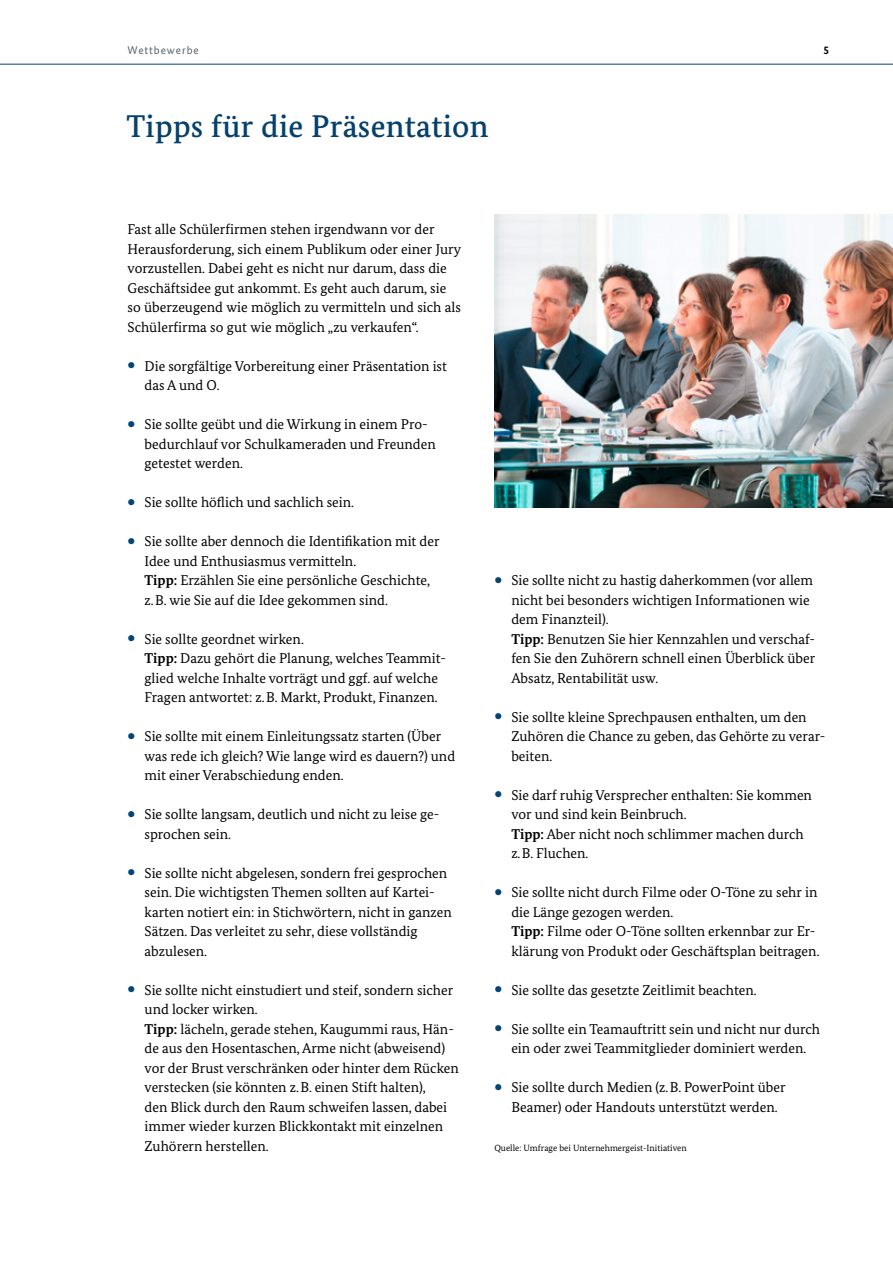
<style>
.page{position:relative;width:893px;height:1263px;background:#fff}
.page>*{position:absolute;margin:0;border:0;box-sizing:border-box;transform-origin:0 0}
.t1{font:500 31.5px "Bundes Serif";letter-spacing:.01em;color:#06406c}
.t2{font:14.25px/19.5px "Bundes Serif";color:#000}
.t3{font:11.25px "Bundes Sans";letter-spacing:.08em;color:#57656c}
.t4{font:700 11.25px "Bundes Sans";color:#000}
.t5{font:9px "Bundes Serif";color:#000}
.s1{font-weight:700}
</style>
<div class="page">
<hr style="left:0;top:64px;width:893px;height:1px;background:#004376">
<img style="left:494px;top:215px;width:399px;height:292px">
<p class="t3" style="left:128px;top:44px;width:73px">Wettbewerbe</p>
<p class="t4" style="left:824px;top:44px;width:7px">5</p>
<h2 class="t1" style="left:126px;top:106px;width:364px">Tipps für die Präsentation</h2>
<p class="t2" style="left:128px;top:219px;width:335px">Fast alle Schülerfirmen stehen irgendwann vor der Herausforderung, sich einem Publikum oder einer Jury vorzustellen. Dabei geht es nicht nur darum, dass die Geschäftsidee gut ankommt. Es geht auch darum, sie so überzeugend wie möglich zu vermitteln und sich als Schülerfirma so gut wie möglich „zu verkaufen“.</p>
<p class="t2" style="left:145px;top:356px;width:304px">Die sorgfältige Vorbereitung einer Präsentation ist das A und O.</p>
<p class="t2" style="left:145px;top:414px;width:293px">Sie sollte geübt und die Wirkung in einem Pro&shy;bedurchlauf vor Schulkameraden und Freunden getestet werden.</p>
<p class="t2" style="left:145px;top:492px;width:211px">Sie sollte höflich und sachlich sein.</p>
<p class="t2" style="left:145px;top:531px;width:296px">Sie sollte aber dennoch die Identifikation mit der Idee und Enthusiasmus vermitteln.<br><span class="s1">Tipp:</span> Erzählen Sie eine persönliche Geschichte, z.B. wie Sie auf die Idee gekommen sind.</p>
<p class="t2" style="left:145px;top:629px;width:303px">Sie sollte geordnet wirken.<br><span class="s1">Tipp:</span> Dazu gehört die Planung, welches Teammit&shy;glied welche Inhalte vorträgt und ggf. auf welche Fragen antwortet: z.B. Markt, Produkt, Finanzen.</p>
<p class="t2" style="left:145px;top:726px;width:312px">Sie sollte mit einem Einleitungssatz starten (Über was rede ich gleich? Wie lange wird es dauern?) und mit einer Verabschiedung enden.</p>
<p class="t2" style="left:145px;top:804px;width:296px">Sie sollte langsam, deutlich und nicht zu leise ge&shy;sprochen sein.</p>
<p class="t2" style="left:145px;top:863px;width:309px">Sie sollte nicht abgelesen, sondern frei gesprochen sein. Die wichtigsten Themen sollten auf Kartei&shy;karten notiert ein: in Stichwörtern, nicht in ganzen Sätzen. Das verleitet zu sehr, diese vollständig abzulesen.</p>
<p class="t2" style="left:145px;top:980px;width:316px">Sie sollte nicht einstudiert und steif, sondern sicher und locker wirken.<br><span class="s1">Tipp:</span> lächeln, gerade stehen, Kaugummi raus, Hän&shy;de aus den Hosentaschen, Arme nicht (abweisend) vor der Brust verschränken oder hinter dem Rücken verstecken (sie könnten z.B. einen Stift halten),<br>den Blick durch den Raum schweifen lassen, dabei immer wieder kurzen Blickkontakt mit einzelnen Zuhörern herstellen.</p>
<p class="t2" style="left:511px;top:570px;width:306px">Sie sollte nicht zu hastig daherkommen (vor allem nicht bei besonders wichtigen Informationen wie dem Finanzteil).<br><span class="s1">Tipp:</span> Benutzen Sie hier Kennzahlen und verschaf&shy;fen Sie den Zuhörern schnell einen Überblick über Absatz, Rentabilität usw.</p>
<p class="t2" style="left:511px;top:707px;width:315px">Sie sollte kleine Sprechpausen enthalten, um den<br>Zuhören die Chance zu geben, das Gehörte zu verar&shy;beiten.</p>
<p class="t2" style="left:511px;top:785px;width:302px">Sie darf ruhig Versprecher enthalten: Sie kommen vor und sind kein Beinbruch.<br><span class="s1">Tipp:</span> Aber nicht noch schlimmer machen durch z.B. Fluchen.</p>
<p class="t2" style="left:511px;top:882px;width:310px">Sie sollte nicht durch Filme oder O-Töne zu sehr in die Länge gezogen werden.<br><span class="s1">Tipp:</span> Filme oder O-Töne sollten erkennbar zur Er&shy;klärung von Produkt oder Geschäftsplan beitragen.</p>
<p class="t2" style="left:511px;top:980px;width:247px">Sie sollte das gesetzte Zeitlimit beachten.</p>
<p class="t2" style="left:511px;top:1019px;width:310px">Sie sollte ein Teamauftritt sein und nicht nur durch ein oder zwei Teammitglieder dominiert werden.</p>
<p class="t2" style="left:511px;top:1077px;width:276px">Sie sollte durch Medien (z.B. PowerPoint über<br>Beamer) oder Handouts unterstützt werden.</p>
<p class="t5" style="left:494px;top:1142px;width:194px">Quelle: Umfrage bei Unternehmergeist-Initiativen</p>
</div>
